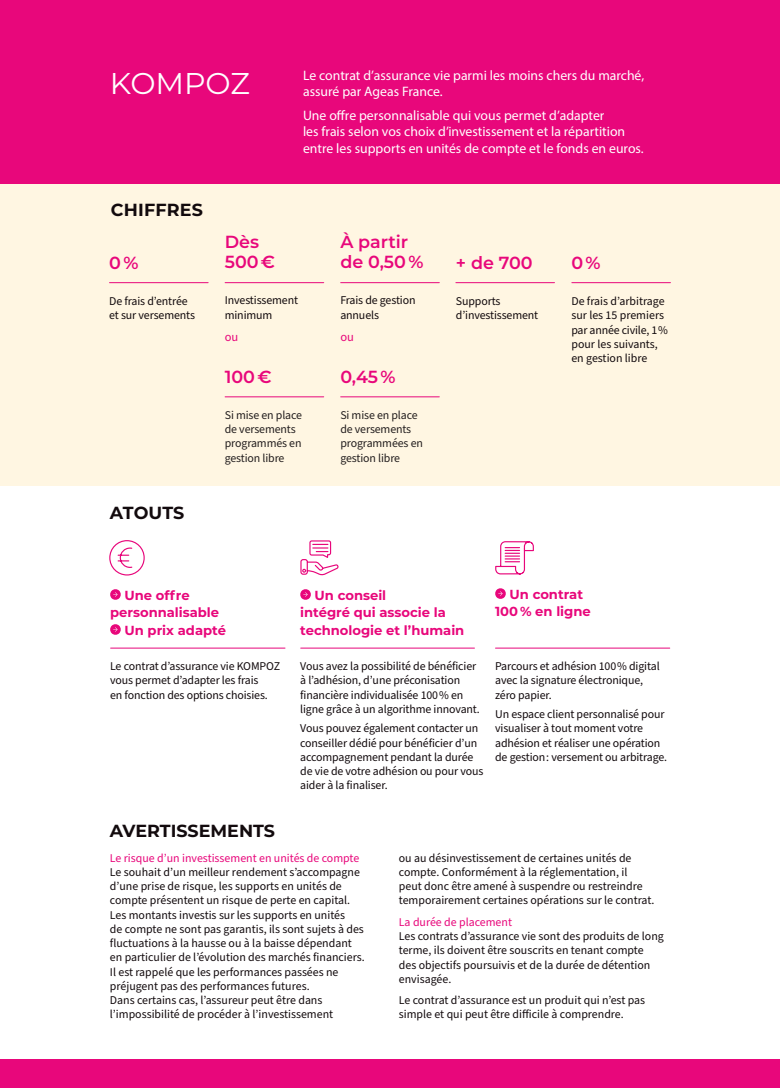
<style>
.page{position:relative;width:780px;height:1088px;background:#fff}
.page>*{position:absolute;margin:0;border:0;box-sizing:border-box;transform-origin:0 0}
.t1{font:30px "Montserrat";letter-spacing:-.005em;color:#fff}
.t2{font:600 17.5px/20px "Montserrat";color:#e8077b}
.t3{font:700 17.5px "Montserrat";color:#120a0d}
.t4{font:13.75px/16.5px "Myriad Pro";color:#fff}
.t5{font:700 13.12px/17.5px "Montserrat";color:#e8077b;text-align:center}
.t6{font:12.5px "Source Sans Pro";color:#e8077b}
.t7{font:11.88px/14.2px "Source Sans Pro";letter-spacing:-.01em;color:#120a0d}
.t8{font:11.88px/14.2px "Source Sans Pro";letter-spacing:-.01em;color:#241f1f}
.t9{font:11.88px "Source Sans Pro";color:#e8077b}
</style>
<div class="page">
<div style="left:0;top:0;width:780px;height:184px;background:#e8077b"></div>
<div style="left:0;top:1059px;width:780px;height:29px;background:#e8077b"></div>
<div style="left:0;top:184px;width:780px;height:302px;background:#fff6e2"></div>
<svg style="left:110px;top:589px;width:11px;height:11px"></svg>
<svg style="left:110px;top:624px;width:11px;height:11px"></svg>
<svg style="left:495px;top:588px;width:11px;height:11px"></svg>
<hr style="left:111px;top:648px;width:174px;height:1px;background:#e8077b">
<hr style="left:301px;top:648px;width:173px;height:1px;background:#e8077b">
<hr style="left:495px;top:648px;width:174px;height:1px;background:#e8077b">
<svg style="left:300px;top:589px;width:11px;height:11px"></svg>
<hr style="left:456px;top:282px;width:98px;height:1px;background:#e8077b">
<hr style="left:571px;top:282px;width:99px;height:1px;background:#e8077b">
<hr style="left:109px;top:282px;width:99px;height:1px;background:#e8077b">
<hr style="left:225px;top:282px;width:99px;height:1px;background:#e8077b">
<hr style="left:340px;top:282px;width:99px;height:1px;background:#e8077b">
<hr style="left:225px;top:396px;width:99px;height:1px;background:#e8077b">
<hr style="left:340px;top:396px;width:99px;height:1px;background:#e8077b">
<svg style="left:495px;top:541px;width:39px;height:34px"></svg>
<svg style="left:300px;top:540px;width:39px;height:36px"></svg>
<svg style="left:109px;top:540px;width:36px;height:36px"></svg>
<h1 class="t1" style="left:110px;top:63px;width:141px">KOMPOZ</h1>
<p class="t4" style="left:303px;top:66px;width:342px">Le contrat d’assurance vie parmi les moins chers du marché, assuré par Ageas France.</p>
<p class="t4" style="left:303px;top:107px;width:342px">Une offre personnalisable qui vous permet d’adapter<br>les frais selon vos choix d’investissement et la répartition entre les supports en unités de compte et le fonds en euros.</p>
<h2 class="t3" style="left:111px;top:197px;width:94px">CHIFFRES</h2>
<h2 class="t2" style="left:109px;top:252px;width:31px">0 %</h2>
<p class="t7" style="left:109px;top:294px;width:87px">De frais d’entrée et sur versements</p>
<h2 class="t3" style="left:110px;top:501px;width:76px">ATOUTS</h2>
<h2 class="t2" style="left:225px;top:231px;width:52px">Dès<br>500 €</h2>
<p class="t7" style="left:225px;top:293px;width:75px;line-height:15px">Investissement minimum</p>
<p class="t6" style="left:225px;top:329px;width:15px">ou</p>
<h2 class="t2" style="left:225px;top:366px;width:48px">100 €</h2>
<p class="t8" style="left:225px;top:408px;width:79px">Si mise en place de versements programmés en gestion libre</p>
<h2 class="t2" style="left:340px;top:231px;width:85px">À partir de 0,50 %</h2>
<p class="t7" style="left:340px;top:294px;width:77px">Frais de gestion annuels</p>
<p class="t6" style="left:340px;top:328px;width:15px">ou</p>
<h2 class="t2" style="left:340px;top:366px;width:57px">0,45 %</h2>
<p class="t8" style="left:340px;top:408px;width:84px">Si mise en place de versements programmées en gestion libre</p>
<h2 class="t2" style="left:456px;top:252px;width:78px">+ de 700</h2>
<p class="t7" style="left:456px;top:294px;width:84px">Supports d’investissement</p>
<h2 class="t2" style="left:571px;top:252px;width:31px">0 %</h2>
<p class="t7" style="left:571px;top:294px;width:98px">De frais d’arbitrage sur les 15 premiers par année civile, 1 % pour les suivants, en gestion libre</p>
<p class="t5" style="left:300px;top:586px;width:166px;text-align:left;text-indent:14px">Un conseil<br>intégré qui associe la technologie et l’humain</p>
<p class="t5" style="left:495px;top:585px;width:97px">Un contrat<br>100 % en ligne</p>
<p class="t5" style="left:124px;top:586px;width:67px">Une offre</p>
<p class="t5" style="left:110px;top:603px;width:111px">personnalisable</p>
<p class="t5" style="left:124px;top:621px;width:103px">Un prix adapté</p>
<p class="t7" style="left:110px;top:659px;width:171px">Le contrat d’assurance vie KOMPOZ vous permet d’adapter les frais<br>en fonction des options choisies.</p>
<p class="t7" style="left:300px;top:659px;width:181px">Vous avez la possibilité de bénéficier à l’adhésion, d’une préconisation financière individualisée 100 % en ligne grâce à un algorithme innovant.</p>
<p class="t7" style="left:300px;top:722px;width:185px">Vous pouvez également contacter un conseiller dédié pour bénéficier d’un accompagnement pendant la durée de vie de votre adhésion ou pour vous aider à la finaliser.</p>
<h2 class="t3" style="left:110px;top:818px;width:167px">AVERTISSEMENTS</h2>
<p class="t9" style="left:110px;top:850px;width:251px">Le risque d’un investissement en unités de compte</p>
<p class="t7" style="left:110px;top:865px;width:256px">Le souhait d’un meilleur rendement s’accompagne d’une prise de risque, les supports en unités de compte présentent un risque de perte en capital.<br>Les montants investis sur les supports en unités<br>de compte ne sont pas garantis, ils sont sujets à des fluctuations à la hausse ou à la baisse dépendant en particulier de l’évolution des marchés financiers.<br>Il est rappelé que les performances passées ne préjugent pas des performances futures.<br>Dans certains cas, l’assureur peut être dans l’impossibilité de procéder à l’investissement</p>
<p class="t7" style="left:495px;top:659px;width:166px">Parcours et adhésion 100 % digital avec la signature électronique, zéro papier.</p>
<p class="t7" style="left:495px;top:707px;width:174px">Un espace client personnalisé pour visualiser à tout moment votre adhésion et réaliser une opération de gestion : versement ou arbitrage.</p>
<p class="t7" style="left:399px;top:851px;width:257px">ou au désinvestissement de certaines unités de compte. Conformément à la réglementation, il<br>peut donc être amené à suspendre ou restreindre temporairement certaines opérations sur le contrat.</p>
<p class="t9" style="left:399px;top:914px;width:115px">La durée de placement</p>
<p class="t7" style="left:399px;top:929px;width:266px">Les contrats d’assurance vie sont des produits de long terme, ils doivent être souscrits en tenant compte des objectifs poursuivis et de la durée de détention envisagée.</p>
<p class="t7" style="left:399px;top:993px;width:248px">Le contrat d’assurance est un produit qui n’est pas simple et qui peut être difficile à comprendre.</p>
</div>
